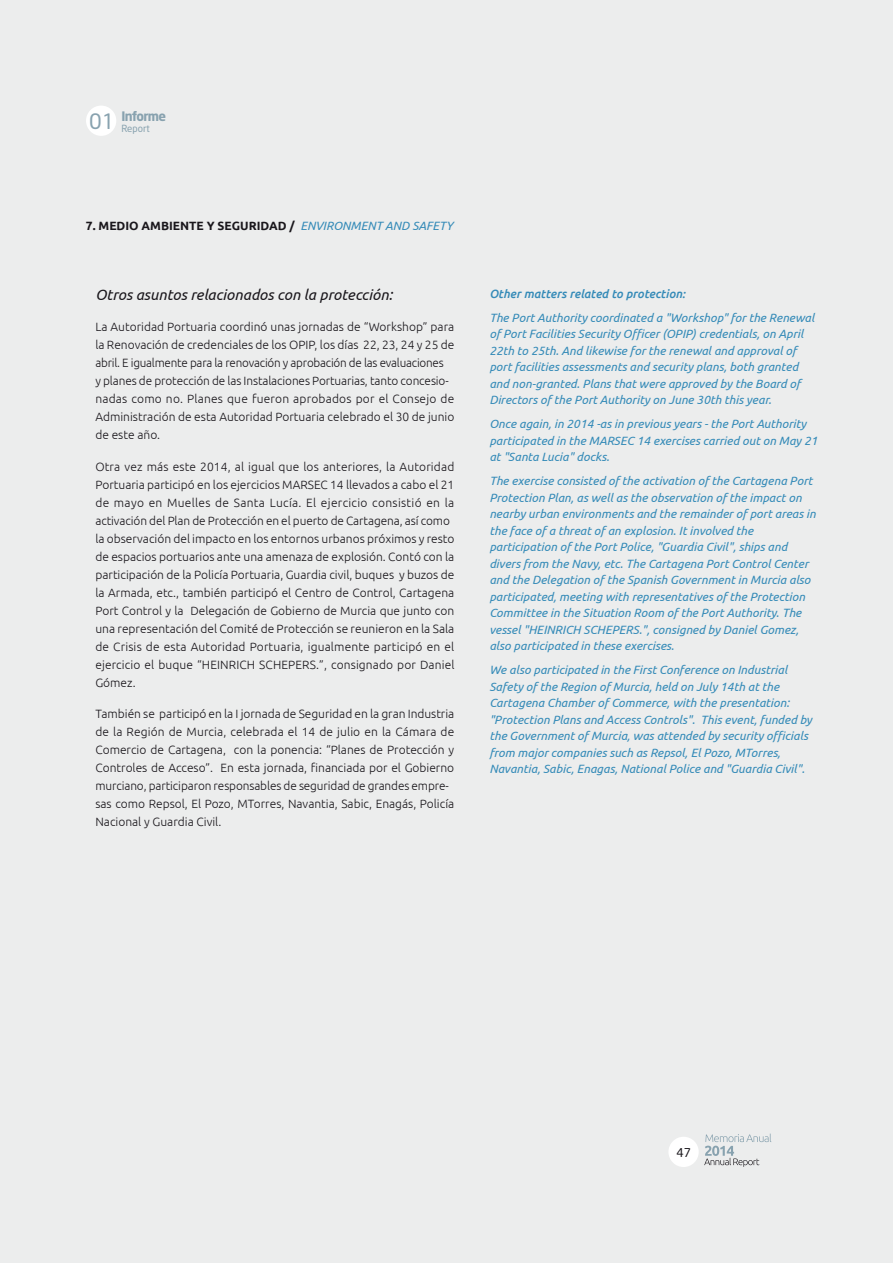
<style>
.page{position:relative;width:893px;height:1263px;background:#fff}
.page>*{position:absolute;margin:0;border:0;box-sizing:border-box;transform-origin:0 0}
.t1{font:italic 15px "Ubuntu";color:#1a171c}
.t2{font:700 12.9px "Neo Sans Std";letter-spacing:-.05em;color:#88a2af}
.t3{font:300 12px/18px "Ubuntu";color:#1a171c}
.t4{font:italic 12px/16.5px "Ubuntu";color:#358bb8}
.t5{font:700 12px "Ubuntu";color:#1a171c}
.t6{font:12px "Neo Sans";color:#1a171c}
.t7{font:9.75px "Neo Sans Std";color:#88a2af}
.s1{font-weight:400;font-style:italic;color:#358bb8}
.s2{font-weight:500}
</style>
<div class="page">
<div style="left:0;top:0;width:892px;height:1263px;background:#eceded"></div>
<svg style="left:704px;top:1133px;width:67px;height:34px"></svg>
<div style="left:668px;top:1137px;width:31px;height:30px;background:#fff;border-radius:50%"></div>
<div style="left:86px;top:106px;width:30px;height:30px;background:#fff;border-radius:50%"></div>
<p class="t2" style="left:121px;top:108px;width:46px">Informe</p>
<p class="t7" style="left:89px;top:123px;width:63px"><sup>01</sup> Report</p>
<p class="t5" style="left:86px;top:219px;width:369px">7. MEDIO AMBIENTE Y SEGURIDAD / <span class="s1">ENVIRONMENT AND SAFETY</span></p>
<p class="t1" style="left:95px;top:285px;width:298px">Otros asuntos relacionados con la protección:</p>
<p class="t3" style="left:95px;top:318px;width:360px">La Autoridad Portuaria coordinó unas jornadas de “Workshop” para la Renovación de credenciales de los OPIP, los días 22, 23, 24 y 25 de abril. E igualmente para la renovación y aprobación de las evaluaciones<br>y planes de protección de las Instalaciones Portuarias, tanto concesio&shy;nadas como no. Planes que fueron aprobados por el Consejo de Administración de esta Autoridad Portuaria celebrado el 30 de junio de este año.</p>
<p class="t3" style="left:95px;top:457px;width:361px">Otra vez más este 2014, al igual que los anteriores, la Autoridad Portuaria participó en los ejercicios MARSEC 14 llevados a cabo el 21 de mayo en Muelles de Santa Lucía. El ejercicio consistió en la activación del Plan de Protección en el puerto de Cartagena, así como la observación del impacto en los entornos urbanos próximos y resto de espacios portuarios ante una amenaza de explosión. Contó con la participación de la Policía Portuaria, Guardia civil, buques y buzos de la Armada, etc., también participó el Centro de Control, Cartagena Port Control y la Delegación de Gobierno de Murcia que junto con una representación del Comité de Protección se reunieron en la Sala de Crisis de esta Autoridad Portuaria, igualmente participó en el ejercicio el buque “HEINRICH SCHEPERS.”, consignado por Daniel Gómez.</p>
<p class="t3" style="left:95px;top:705px;width:360px">También se participó en la I jornada de Seguridad en la gran Industria de la Región de Murcia, celebrada el 14 de julio en la Cámara de Comercio de Cartagena, con la ponencia: “Planes de Protección y Controles de Acceso”. En esta jornada, financiada por el Gobierno murciano, participaron responsables de seguridad de grandes empre&shy;sas como Repsol, El Pozo, MTorres, Navantia, Sabic, Enagás, Policía Nacional y Guardia Civil.</p>
<p class="t4" style="left:489px;top:281px;width:327px;line-height:24px"><span class="s2">Other matters related to protection:<br></span>The Port Authority coordinated a "Workshop" for the Renewal</p>
<p class="t4" style="left:489px;top:325px;width:316px">of Port Facilities Security Officer (OPIP) credentials, on April 22th to 25th. And likewise for the renewal and approval of port facilities assessments and security plans, both granted and non-granted. Plans that were approved by the Board of Directors of the Port Authority on June 30th this year.</p>
<p class="t4" style="left:489px;top:415px;width:330px">Once again, in 2014 -as in previous years - the Port Authority participated in the MARSEC 14 exercises carried out on May 21 at "Santa Lucia" docks.</p>
<p class="t4" style="left:489px;top:472px;width:328px">The exercise consisted of the activation of the Cartagena Port Protection Plan, as well as the observation of the impact on nearby urban environments and the remainder of port areas in the face of a threat of an explosion. It involved the participation of the Port Police, "Guardia Civil", ships and divers from the Navy, etc. The Cartagena Port Control Center and the Delegation of the Spanish Government in Murcia also participated, meeting with representatives of the Protection Committee in the Situation Room of the Port Authority. The vessel "HEINRICH SCHEPERS.", consigned by Daniel Gomez, also participated in these exercises.</p>
<p class="t4" style="left:489px;top:661px;width:324px">We also participated in the First Conference on Industrial Safety of the Region of Murcia, held on July 14th at the Cartagena Chamber of Commerce, with the presentation: "Protection Plans and Access Controls". This event, funded by the Government of Murcia, was attended by security officials from major companies such as Repsol, El Pozo, MTorres, Navantia, Sabic, Enagas, National Police and "Guardia Civil".</p>
<p class="t6" style="left:676px;top:1147px;width:16px">47</p>
</div>
